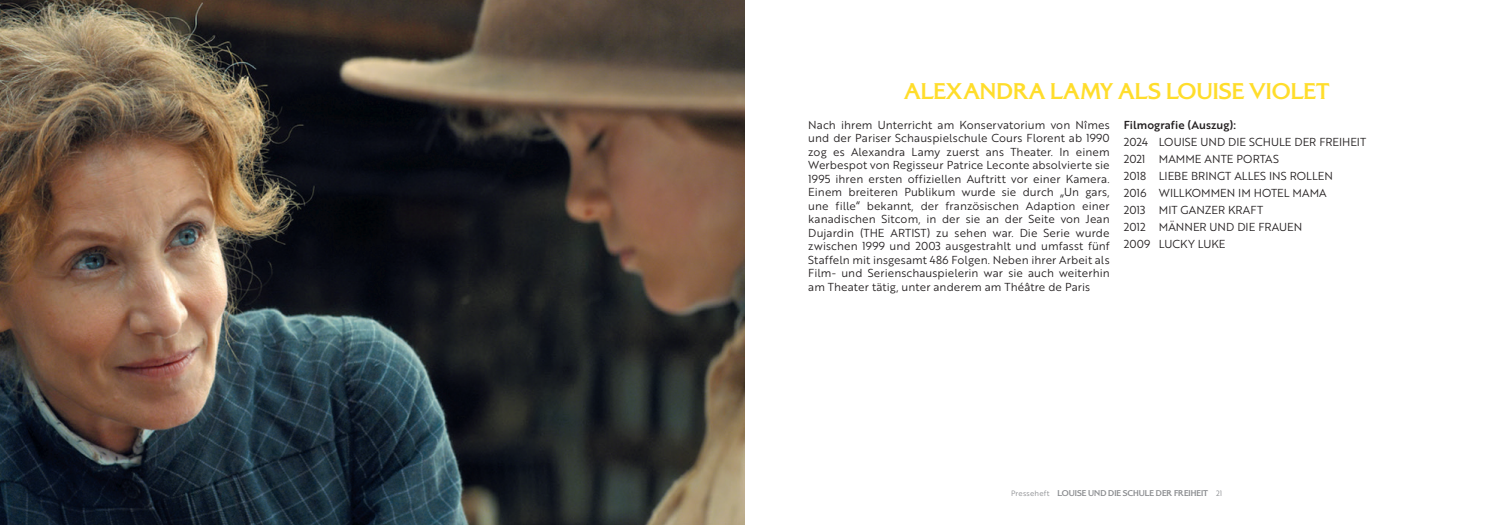
<style>
.page{position:relative;width:1489px;height:525px;background:#fff}
.page>*{position:absolute;margin:0;border:0;box-sizing:border-box;transform-origin:0 0}
.t1{font:700 23.75px "Alexon";color:#ffdd2b}
.t2{font:11.25px/13.5px "Brother 1816 Book";letter-spacing:.005em;color:#231f20;text-align:justify}
.t3{font:11.25px "Brother 1816 Medium";letter-spacing:.005em;color:#231f20}
.t4{font:700 8.75px "Alexon";color:#8a8c8f}
.s1{font-family:"Brother 1816 Book";font-weight:400;font-size:7.5px}
</style>
<div class="page">
<img style="left:0;top:0;width:744px;height:524px">
<h1 class="t1" style="left:904px;top:75px;width:427px">ALEXANDRA LAMY ALS LOUISE VIOLET</h1>
<p class="t2" style="left:808px;top:117px;width:303px">Nach ihrem Unterricht am Konservatorium von Nîmes und der Pariser Schauspielschule Cours Florent ab 1990 zog es Alexandra Lamy zuerst ans Theater. In einem Werbespot von Regisseur Patrice Leconte absolvierte sie 1995 ihren ersten offiziellen Auftritt vor einer Kamera.<br>Einem breiteren Publikum wurde sie durch „Un gars, une fille“ bekannt, der französischen Adaption einer kanadischen Sitcom, in der sie an der Seite von Jean Dujardin (THE ARTIST) zu sehen war. Die Serie wurde zwischen 1999 und 2003 ausgestrahlt und umfasst fünf Staffeln mit insgesamt 486 Folgen. Neben ihrer Arbeit als Film- und Serienschauspielerin war sie auch weiterhin am Theater tätig, unter anderem am Théâtre de Paris</p>
<p class="t3" style="left:1123px;top:116px;width:114px">Filmografie (Auszug):</p>
<p class="t2" style="left:1123px;top:133px;width:244px;line-height:17px;text-align:left">2024 LOUISE UND DIE SCHULE DER FREIHEIT<br>2021 MAMME ANTE PORTAS<br>2018 LIEBE BRINGT ALLES INS ROLLEN<br>2016 WILLKOMMEN IM HOTEL MAMA<br>2013 MIT GANZER KRAFT<br>2012 MÄNNER UND DIE FRAUEN<br>2009 LUCKY LUKE</p>
<p class="t4" style="left:1011px;top:487px;width:213px"><span class="s1">Presseheft</span> LOUISE UND DIE SCHULE DER FREIHEIT <span class="s1">21</span></p>
</div>
